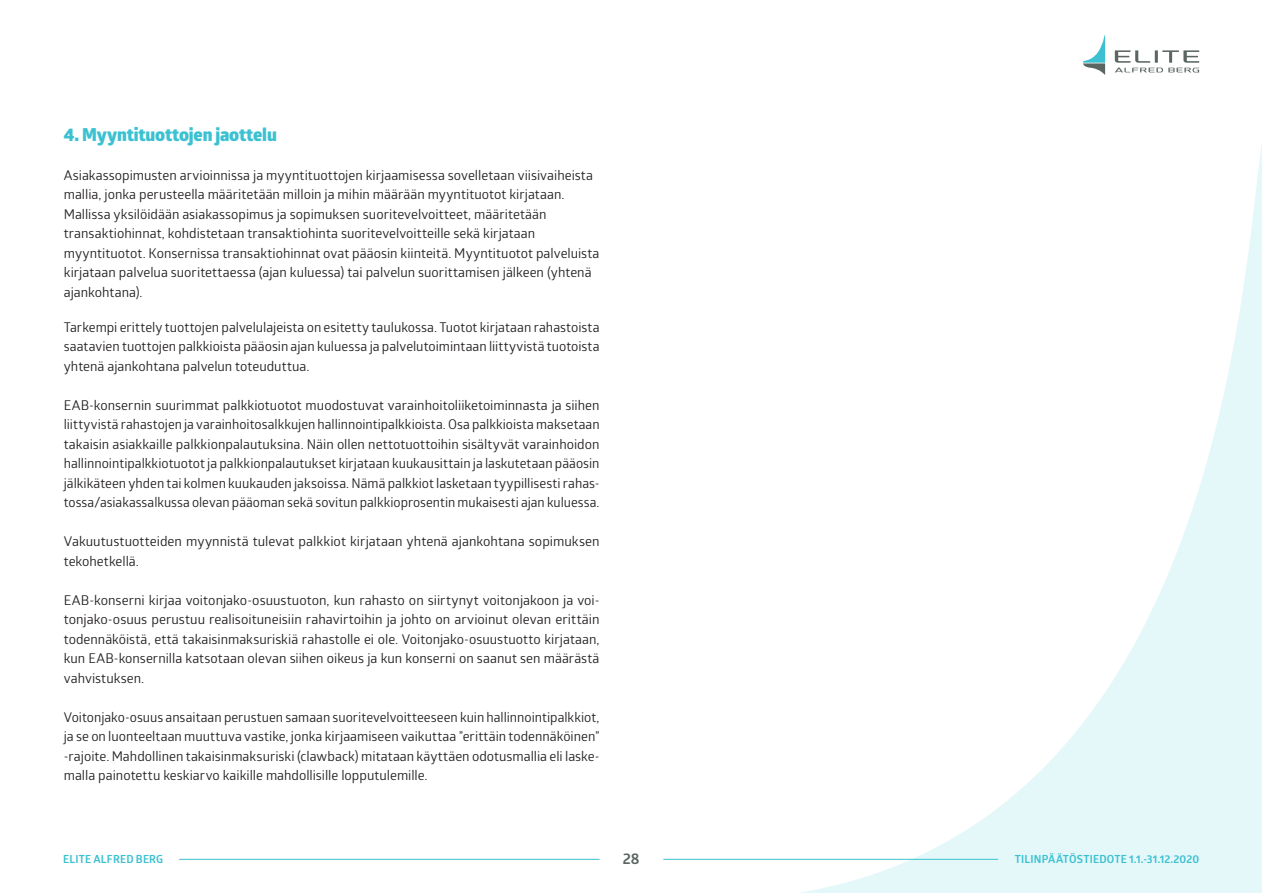
<style>
.page{position:relative;width:1263px;height:893px;background:#fff}
.page>*{position:absolute;margin:0;border:0;box-sizing:border-box;transform-origin:0 0}
.Väliotsikko{font:800 18px "Glober";letter-spacing:-.01em;color:#3bc1d1}
.t1{font:700 15px "Glober";color:#5b6663}
.Leipis-perusteksti{font:13.5px/19.5px "Glober";color:#231f20;text-align:justify}
.Väliotsikko-2{font:13.5px/19.5px "Glober";color:#231f20}
.t2{font:700 10.95px "Glober";letter-spacing:.02em;color:#3bc1d1}
</style>
<div class="page">
<svg style="left:770px;top:144px;width:492px;height:749px"></svg>
<svg style="left:1115px;top:50px;width:84px;height:22px"></svg>
<svg style="left:1083px;top:35px;width:22px;height:40px"></svg>
<hr style="left:179px;top:859px;width:421px;height:1px;background:#3bc1d1">
<hr style="left:663px;top:859px;width:335px;height:1px;background:#3bc1d1">
<p class="Väliotsikko" style="left:64px;top:121px;width:215px">4. Myyntituottojen jaottelu</p>
<p class="Väliotsikko-2" style="left:64px;top:164px;width:537px">Asiakassopimusten arvioinnissa ja myyntituottojen kirjaamisessa sovelletaan viisivaiheista mallia, jonka perusteella määritetään milloin ja mihin määrään myyntituotot kirjataan.<br>Mallissa yksilöidään asiakassopimus ja sopimuksen suoritevelvoitteet, määritetään transaktiohinnat, kohdistetaan transaktiohinta suoritevelvoitteille sekä kirjataan myyntituotot. Konsernissa transaktiohinnat ovat pääosin kiinteitä. Myyntituotot palveluista kirjataan palvelua suoritettaessa (ajan kuluessa) tai palvelun suorittamisen jälkeen (yhtenä ajankohtana).</p>
<p class="Leipis-perusteksti" style="left:64px;top:316px;width:537px">Tarkempi erittely tuottojen palvelulajeista on esitetty taulukossa. Tuotot kirjataan rahastoista saatavien tuottojen palkkioista pääosin ajan kuluessa ja palvelutoimintaan liittyvistä tuotoista yhtenä ajankohtana palvelun toteuduttua.</p>
<p class="Leipis-perusteksti" style="left:64px;top:394px;width:537px">EAB-konsernin suurimmat palkkiotuotot muodostuvat varainhoitoliiketoiminnasta ja siihen liittyvistä rahastojen ja varainhoitosalkkujen hallinnointipalkkioista. Osa palkkioista maksetaan takaisin asiakkaille palkkionpalautuksina. Näin ollen nettotuottoihin sisältyvät varainhoidon hallinnointipalkkiotuotot ja palkkionpalautukset kirjataan kuukausittain ja laskutetaan pääosin jälkikäteen yhden tai kolmen kuukauden jaksoissa. Nämä palkkiot lasketaan tyypillisesti rahas&shy;tossa/asiakassalkussa olevan pääoman sekä sovitun palkkioprosentin mukaisesti ajan kuluessa.</p>
<p class="Leipis-perusteksti" style="left:64px;top:531px;width:537px">Vakuutustuotteiden myynnistä tulevat palkkiot kirjataan yhtenä ajankohtana sopimuksen tekohetkellä.</p>
<p class="Leipis-perusteksti" style="left:64px;top:589px;width:537px">EAB-konserni kirjaa voitonjako-osuustuoton, kun rahasto on siirtynyt voitonjakoon ja voi&shy;tonjako-osuus perustuu realisoituneisiin rahavirtoihin ja johto on arvioinut olevan erittäin todennäköistä, että takaisinmaksuriskiä rahastolle ei ole. Voitonjako-osuustuotto kirjataan, kun EAB-konsernilla katsotaan olevan siihen oikeus ja kun konserni on saanut sen määrästä vahvistuksen.</p>
<p class="Leipis-perusteksti" style="left:64px;top:706px;width:537px">Voitonjako-osuus ansaitaan perustuen samaan suoritevelvoitteeseen kuin hallinnointipalkkiot, ja se on luonteeltaan muuttuva vastike, jonka kirjaamiseen vaikuttaa ”erittäin todennäköinen” -rajoite. Mahdollinen takaisinmaksuriski (clawback) mitataan käyttäen odotusmallia eli laske&shy;malla painotettu keskiarvo kaikille mahdollisille lopputulemille.</p>
<p class="t2" style="left:63px;top:852px;width:102px">ELITE ALFRED BERG</p>
<p class="t1" style="left:623px;top:847px;width:18px">28</p>
<p class="t2" style="left:1015px;top:852px;width:186px">TILINPÄÄTÖSTIEDOTE 1.1.-31.12.2020</p>
</div>
